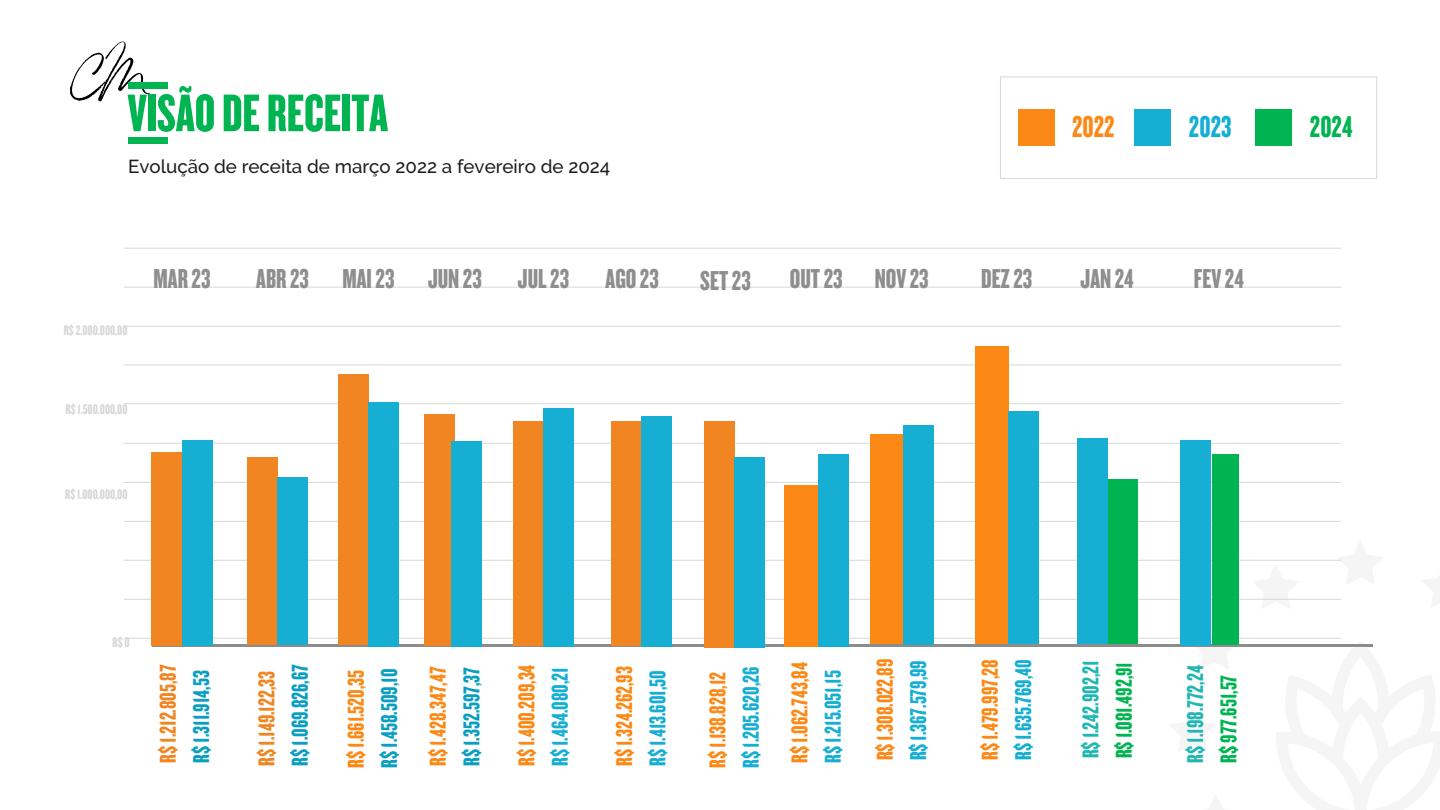
<style>
.page{position:relative;width:1440px;height:810px;background:#fff}
.page>*{position:absolute;margin:0;border:0;box-sizing:border-box;transform-origin:0 0}
.t1{font:54.97px "Knockout 68 Full Featherwt";color:#00b451}
.t2{font:31.35px "Knockout 68 Full Featherwt";color:#fc8815}
.t3{font:31.35px "Knockout 68 Full Featherwt";color:#16afd3}
.t4{font:31.35px "Knockout 68 Full Featherwt";color:#00b451}
.t5{font:28.42px "Knockout 68 Full Featherwt";color:#8e8e8e}
.t6{font:23.85px "Knockout 68 Full Featherwt";color:#fc8815}
.t7{font:23.85px "Knockout 68 Full Featherwt";color:#16afd3}
.t8{font:23.85px "Knockout 68 Full Featherwt";color:#0a9ec1}
.t9{font:23.85px "Knockout 68 Full Featherwt";color:#20b7b3}
.t10{font:23.85px "Knockout 68 Full Featherwt";color:#f08521}
.t11{font:23.85px "Knockout 68 Full Featherwt";color:#00b451}
.t12{font:500 18.75px "Raleway";color:#1d1d1b}
.t13{font:14.33px "Knockout 68 Full Featherwt";color:#d7d7d6}
</style>
<div class="page">
<svg style="left:1263px;top:598px;width:26px;height:1px"></svg>
<hr style="left:124px;top:638px;width:1217px;height:1px;background:#d8d8d7">
<hr style="left:124px;top:599px;width:1217px;height:1px;background:#d8d8d7">
<hr style="left:124px;top:560px;width:1217px;height:1px;background:#d8d8d7">
<hr style="left:124px;top:521px;width:1217px;height:1px;background:#d8d8d7">
<hr style="left:124px;top:482px;width:1217px;height:1px;background:#d8d8d7">
<hr style="left:124px;top:443px;width:1217px;height:1px;background:#d8d8d7">
<hr style="left:124px;top:403px;width:1217px;height:1px;background:#d8d8d7">
<hr style="left:124px;top:365px;width:1217px;height:1px;background:#d8d8d7">
<hr style="left:124px;top:326px;width:1217px;height:1px;background:#d8d8d7">
<hr style="left:124px;top:287px;width:1217px;height:1px;background:#d8d8d7">
<hr style="left:124px;top:248px;width:1217px;height:1px;background:#d8d8d7">
<svg style="left:70px;top:41px;width:80px;height:61px"></svg>
<div style="left:129px;top:82px;width:39px;height:7px;background:#00b451"></div>
<div style="left:129px;top:137px;width:39px;height:7px;background:#00b451"></div>
<div style="left:1256px;top:109px;width:36px;height:37px;background:#00b451"></div>
<div style="left:1000px;top:77px;width:377px;height:102px;border:1px solid #d8d8d7"></div>
<div style="left:1018px;top:109px;width:36px;height:37px;background:#fc8815"></div>
<div style="left:1135px;top:109px;width:36px;height:37px;background:#16afd3"></div>
<hr style="left:152px;top:644px;width:1220px;height:3px;background:#8c8c8c">
<div style="left:784px;top:485px;width:34px;height:161px;background:#fc8815"></div>
<div style="left:818px;top:454px;width:30px;height:192px;background:#16afd3"></div>
<div style="left:870px;top:435px;width:33px;height:209px;background:#fc8815"></div>
<div style="left:903px;top:425px;width:31px;height:219px;background:#16afd3"></div>
<div style="left:1212px;top:454px;width:27px;height:190px;background:#00b451"></div>
<div style="left:975px;top:346px;width:33px;height:298px;background:#fc8815"></div>
<div style="left:1008px;top:411px;width:31px;height:233px;background:#16afd3"></div>
<div style="left:1107px;top:479px;width:31px;height:165px;background:#00b451"></div>
<div style="left:1077px;top:438px;width:30px;height:206px;background:#16afd3"></div>
<div style="left:1181px;top:441px;width:30px;height:205px;background:#16afd3"></div>
<div style="left:152px;top:452px;width:30px;height:193px;background:#f08521"></div>
<div style="left:182px;top:441px;width:30px;height:205px;background:#16afd3"></div>
<div style="left:247px;top:458px;width:31px;height:187px;background:#f08521"></div>
<div style="left:278px;top:477px;width:30px;height:167px;background:#16afd3"></div>
<div style="left:338px;top:374px;width:31px;height:271px;background:#f08521"></div>
<div style="left:369px;top:402px;width:30px;height:245px;background:#16afd3"></div>
<div style="left:425px;top:415px;width:30px;height:231px;background:#f08521"></div>
<div style="left:451px;top:441px;width:30px;height:205px;background:#16afd3"></div>
<div style="left:513px;top:421px;width:31px;height:225px;background:#f08521"></div>
<div style="left:544px;top:408px;width:30px;height:238px;background:#16afd3"></div>
<div style="left:611px;top:422px;width:30px;height:224px;background:#f08521"></div>
<div style="left:641px;top:416px;width:31px;height:231px;background:#16afd3"></div>
<div style="left:704px;top:421px;width:31px;height:227px;background:#f08521"></div>
<div style="left:735px;top:458px;width:30px;height:190px;background:#16afd3"></div>
<h1 class="t1" style="left:128px;top:80px;width:262px">VISÃO DE RECEITA</h1>
<p class="t12" style="left:128px;top:156px;width:484px">Evolução de receita de março 2022 a fevereiro de 2024</p>
<p class="t13" style="left:64px;top:321px;width:65px">R$ 2.000.000,00</p>
<p class="t13" style="left:66px;top:401px;width:63px">R$ 1.500.000,00</p>
<p class="t5" style="left:154px;top:261px;width:58px">MAR 23</p>
<p class="t13" style="left:65px;top:486px;width:64px">R$ 1.000.000,00</p>
<p class="t5" style="left:256px;top:261px;width:54px">ABR 23</p>
<p class="t5" style="left:343px;top:261px;width:53px">MAI 23</p>
<p class="t5" style="left:428px;top:261px;width:55px">JUN 23</p>
<p class="t5" style="left:518px;top:261px;width:53px">JUL 23</p>
<p class="t5" style="left:606px;top:261px;width:55px">AGO 23</p>
<p class="t5" style="left:700px;top:263px;width:52px">SET 23</p>
<p class="t5" style="left:790px;top:261px;width:140px">OUT 23 NOV 23</p>
<h2 class="t2" style="left:1072px;top:108px;width:44px">2022</h2>
<h2 class="t3" style="left:1189px;top:108px;width:44px">2023</h2>
<h2 class="t4" style="left:1310px;top:108px;width:44px">2024</h2>
<p class="t5" style="left:981px;top:261px;width:53px">DEZ 23</p>
<p class="t5" style="left:1081px;top:261px;width:55px">JAN 24</p>
<p class="t5" style="left:1194px;top:261px;width:52px">FEV 24</p>
<p class="t13" style="left:113px;top:633px;width:19px">R$ 0</p>
<p class="t10" style="left:154px;top:763px;width:100px;rotate:-90deg">R$ 1.212.805,87</p>
<p class="t8" style="left:187px;top:763px;width:94px;rotate:-90deg">R$ 1.311.914,53</p>
<p class="t10" style="left:252px;top:766px;width:96px;rotate:-90deg">R$ 1.149.122,33</p>
<p class="t8" style="left:286px;top:766px;width:103px;rotate:-90deg">R$ 1.069.826,67</p>
<p class="t6" style="left:341px;top:768px;width:99px;rotate:-90deg">R$ 1.661.520,35</p>
<p class="t8" style="left:375px;top:768px;width:100px;rotate:-90deg">R$ 1.458.509,10</p>
<p class="t6" style="left:424px;top:766px;width:101px;rotate:-90deg">R$ 1.428.347,47</p>
<p class="t8" style="left:457px;top:766px;width:100px;rotate:-90deg">R$ 1.352.597,37</p>
<p class="t6" style="left:512px;top:766px;width:103px;rotate:-90deg">R$ 1.400.209,34</p>
<p class="t7" style="left:546px;top:766px;width:100px;rotate:-90deg">R$ 1.464.080,21</p>
<p class="t6" style="left:610px;top:766px;width:101px;rotate:-90deg">R$ 1.324.262,93</p>
<p class="t7" style="left:643px;top:766px;width:97px;rotate:-90deg">R$ 1.413.601,50</p>
<p class="t6" style="left:703px;top:768px;width:97px;rotate:-90deg">R$ 1.138.828,12</p>
<p class="t7" style="left:737px;top:768px;width:102px;rotate:-90deg">R$ 1.205.620,26</p>
<p class="t6" style="left:785px;top:763px;width:102px;rotate:-90deg">R$ 1.062.743,84</p>
<p class="t7" style="left:818px;top:763px;width:94px;rotate:-90deg">R$ 1.215.051,15</p>
<p class="t6" style="left:871px;top:760px;width:103px;rotate:-90deg">R$ 1.308.022,89</p>
<p class="t7" style="left:904px;top:760px;width:102px;rotate:-90deg">R$ 1.367.579,99</p>
<p class="t6" style="left:975px;top:760px;width:102px;rotate:-90deg">R$ 1.479.997,28</p>
<p class="t7" style="left:1009px;top:760px;width:102px;rotate:-90deg">R$ 1.635.769,40</p>
<p class="t9" style="left:1076px;top:758px;width:99px;rotate:-90deg">R$ 1.242.902,21</p>
<p class="t11" style="left:1109px;top:758px;width:98px;rotate:-90deg">R$ 1.081.492,91</p>
<p class="t9" style="left:1181px;top:763px;width:99px;rotate:-90deg">R$ 1.198.772,24</p>
<p class="t11" style="left:1214px;top:763px;width:89px;rotate:-90deg">R$ 977.651,57</p>
</div>
